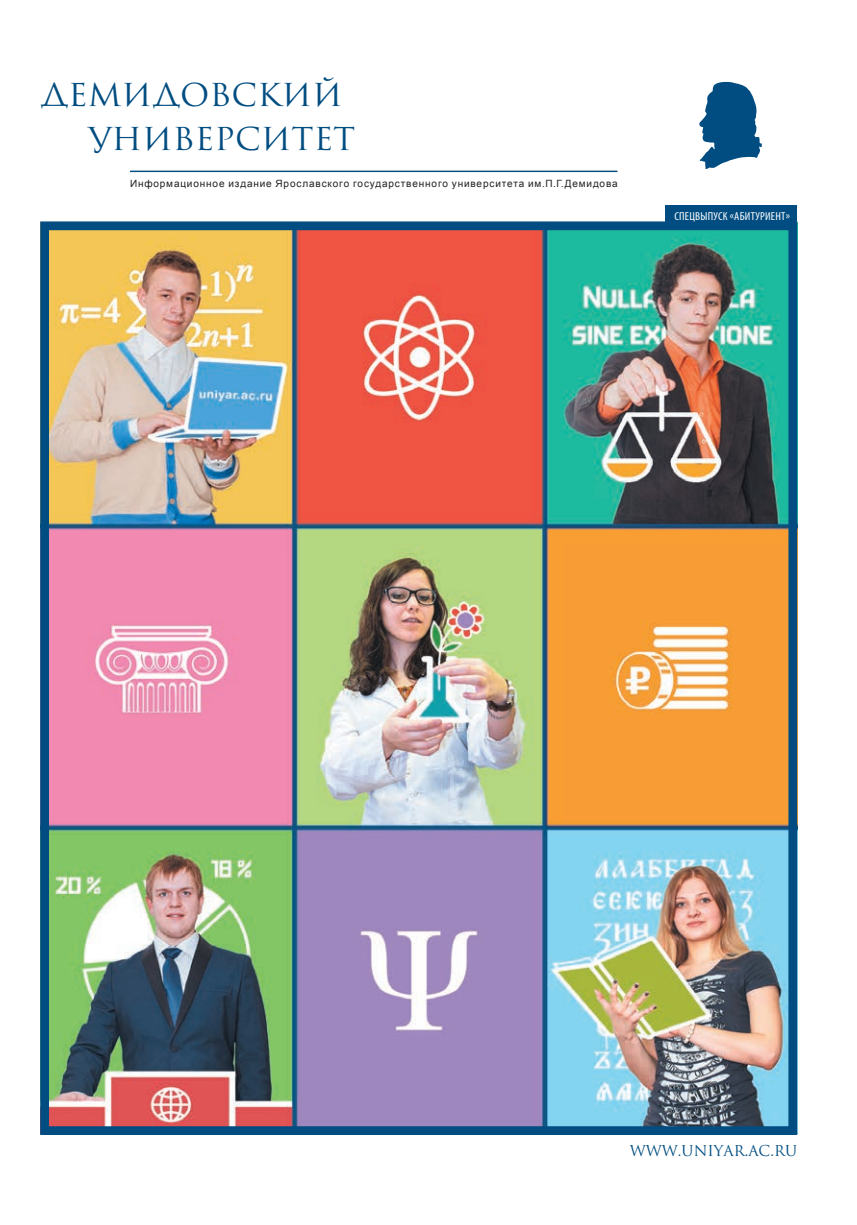
<style>
.page{position:relative;width:857px;height:1225px;background:#fff}
.page>*{position:absolute;margin:0;border:0;box-sizing:border-box;transform-origin:0 0}
.t1{font:30.8px/44.4px "Romul";color:#014d81;scale:1.04 1}
.t2{font:14.6px "Romul";color:#014d81}
.t3{font:condensed 11.6px "Myriad Pro";letter-spacing:.02em;color:#fff;scale:1.04 1}
.t4{font:10px "Arial";letter-spacing:.085em;color:#231f20}
</style>
<div class="page">
<img style="left:50px;top:231px;width:736px;height:894px">
<div style="left:40px;top:221px;width:756px;height:914px;border:9px solid #014d81"></div>
<div style="left:665px;top:205px;width:131px;height:24px;background:#014d81"></div>
<hr style="left:130px;top:171px;width:487px;height:1px;background:#014d81">
<svg style="left:699px;top:82px;width:62px;height:87px"></svg>
<h1 class="t1" style="left:88px;top:73px;width:259px;text-indent:-47px">ДЕМИДОВСКИЙ<br>УНИВЕРСИТЕТ</h1>
<p class="t4" style="left:130px;top:176px;width:489px">Информационное издание Ярославского государственного университета им.П.Г.Демидова</p>
<p class="t3" style="left:674px;top:209px;width:112px">СПЕЦВЫПУСК «АБИТУРИЕНТ»</p>
<h2 class="t2" style="left:629px;top:1141px;width:169px">WWW.UNIYAR.AC.RU</h2>
</div>
